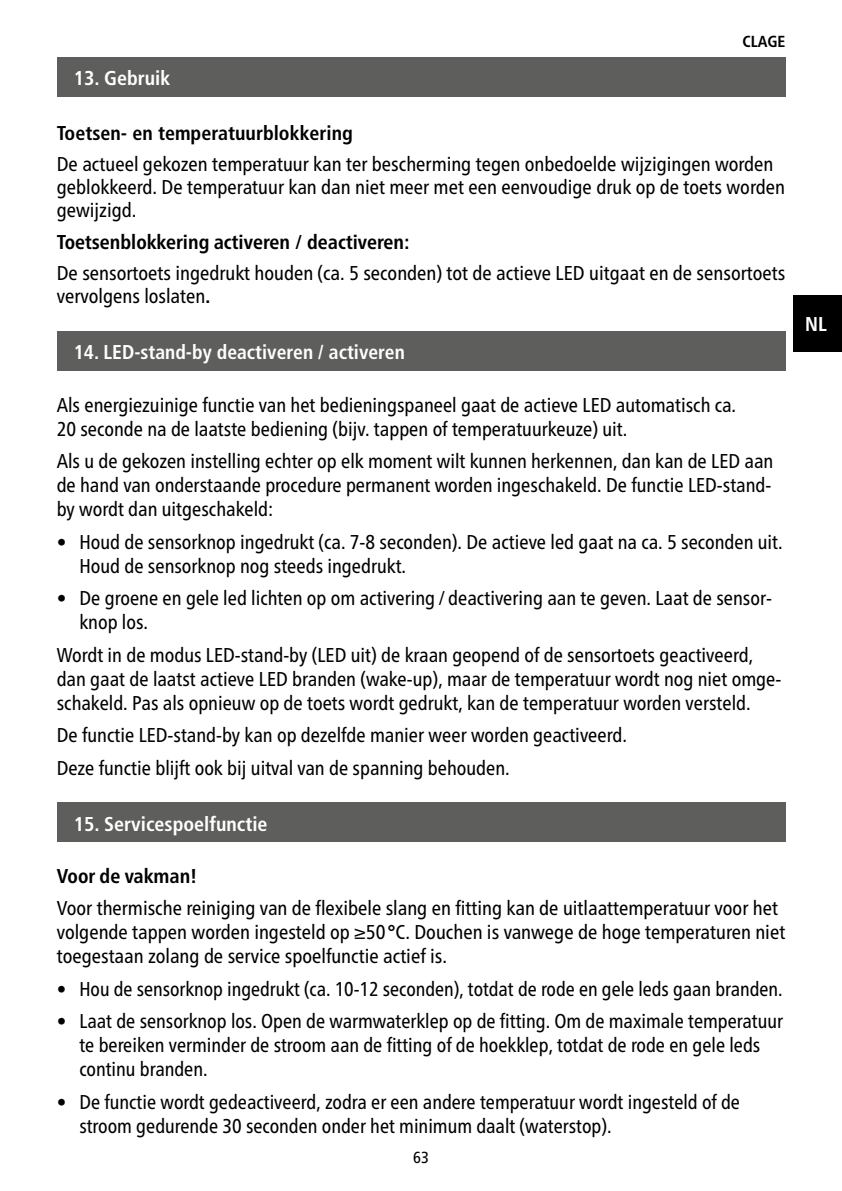
<style>
.page{position:relative;width:842px;height:1191px;background:#fff}
.page>*{position:absolute;margin:0;border:0;box-sizing:border-box;transform-origin:0 0}
.t1{font:condensed 20px/24px "Frutiger Neue LTW1 G";color:#000}
.t2{font:700 condensed 20px "Frutiger LT Std";color:#fff}
.t3{font:700 condensed 20px "Frutiger Neue LTW1 G";color:#000}
.t4{font:700 condensed 20px "Frutiger LT Std";color:#000}
.t5{font:700 condensed 20px "Frutiger Neue LTW1 G";color:#fff}
.t6{font:700 condensed 16px "Frutiger Neue LTW1 G";color:#000}
.t7{font:condensed 16px "Frutiger Neue LTW1 G";color:#000}
.s1{font-weight:700}
</style>
<div class="page">
<div style="left:794px;top:295px;width:48px;height:56px;background:#000"></div>
<div style="left:57px;top:331px;width:728px;height:39px;background:#5e5e5d"></div>
<div style="left:57px;top:57px;width:728px;height:39px;background:#5e5e5d"></div>
<div style="left:57px;top:802px;width:728px;height:40px;background:#5e5e5d"></div>
<p class="t6" style="left:742px;top:32px;width:44px">CLAGE</p>
<p class="t2" style="left:74px;top:66px;width:98px">13. Gebruik</p>
<p class="t4" style="left:57px;top:121px;width:298px">Toetsen- en temperatuurblokkering</p>
<p class="t1" style="left:57px;top:153px;width:730px;line-height:23px">De actueel gekozen temperatuur kan ter bescherming tegen onbedoelde wijzigingen worden geblokkeerd. De temperatuur kan dan niet meer met een eenvoudige druk op de toets worden gewijzigd.</p>
<p class="t3" style="left:57px;top:230px;width:355px">Toetsenblokkering activeren / deactiveren:</p>
<p class="t1" style="left:57px;top:262px;width:730px;line-height:23px">De sensortoets ingedrukt houden (ca. 5 seconden) tot de actieve LED uitgaat en de sensortoets vervolgens loslaten<span class="s1">.</span></p>
<p class="t2" style="left:74px;top:340px;width:333px">14. LED-stand-by deactiveren / activeren</p>
<p class="t1" style="left:57px;top:392px;width:681px">Als energiezuinige functie van het bedieningspaneel gaat de actieve LED automatisch ca.<br>20 seconde na de laatste bediening (bijv. tappen of temperatuurkeuze) uit.</p>
<p class="t1" style="left:57px;top:449px;width:718px;text-align:justify">Als u de gekozen instelling echter op elk moment wilt kunnen herkennen, dan kan de LED aan de hand van onderstaande procedure permanent worden ingeschakeld. De functie LED-stand&shy;by wordt dan uitgeschakeld:</p>
<p class="t1" style="left:79px;top:529px;width:705px;text-indent:-23px">• Houd de sensorknop ingedrukt (ca. 7-8 seconden). De actieve led gaat na ca. 5 seconden uit.<br>Houd de sensorknop nog steeds ingedrukt.</p>
<p class="t1" style="left:79px;top:586px;width:694px;text-indent:-23px">• De groene en gele led lichten op om activering/ deactivering aan te geven. Laat de sensor&shy;knop los.</p>
<p class="t1" style="left:57px;top:642px;width:726px">Wordt in de modus LED-stand-by (LED uit) de kraan geopend of de sensortoets geactiveerd, dan gaat de laatst actieve LED branden (wake-up), maar de temperatuur wordt nog niet omge&shy;schakeld. Pas als opnieuw op de toets wordt gedrukt, kan de temperatuur worden versteld.</p>
<p class="t1" style="left:57px;top:719px;width:572px;line-height:32.4px">De functie LED-stand-by kan op dezelfde manier weer worden geactiveerd.<br>Deze functie blijft ook bij uitval van de spanning behouden.</p>
<p class="t2" style="left:74px;top:811px;width:195px">15. Servicespoelfunctie</p>
<p class="t3" style="left:57px;top:864px;width:142px">Voor de vakman!</p>
<p class="t1" style="left:57px;top:896px;width:730px">Voor thermische reiniging van de flexibele slang en fitting kan de uitlaattemperatuur voor het volgende tappen worden ingesteld op ≥50 °C. Douchen is vanwege de hoge temperaturen niet toegestaan zolang de service spoelfunctie actief is.</p>
<p class="t1" style="left:57px;top:976px;width:727px">• Hou de sensorknop ingedrukt (ca. 10-12 seconden), totdat de rode en gele leds gaan branden.</p>
<p class="t1" style="left:79px;top:1009px;width:705px;text-indent:-23px">• Laat de sensorknop los. Open de warmwaterklep op de fitting. Om de maximale temperatuur te bereiken verminder de stroom aan de fitting of de hoekklep, totdat de rode en gele leds continu branden.</p>
<p class="t1" style="left:79px;top:1089px;width:662px;text-indent:-23px">• De functie wordt gedeactiveerd, zodra er een andere temperatuur wordt ingesteld of de stroom gedurende 30 seconden onder het minimum daalt (waterstop).</p>
<p class="t7" style="left:413px;top:1148px;width:17px">63</p>
<p class="t5" style="left:805px;top:312px;width:23px">NL</p>
</div>
